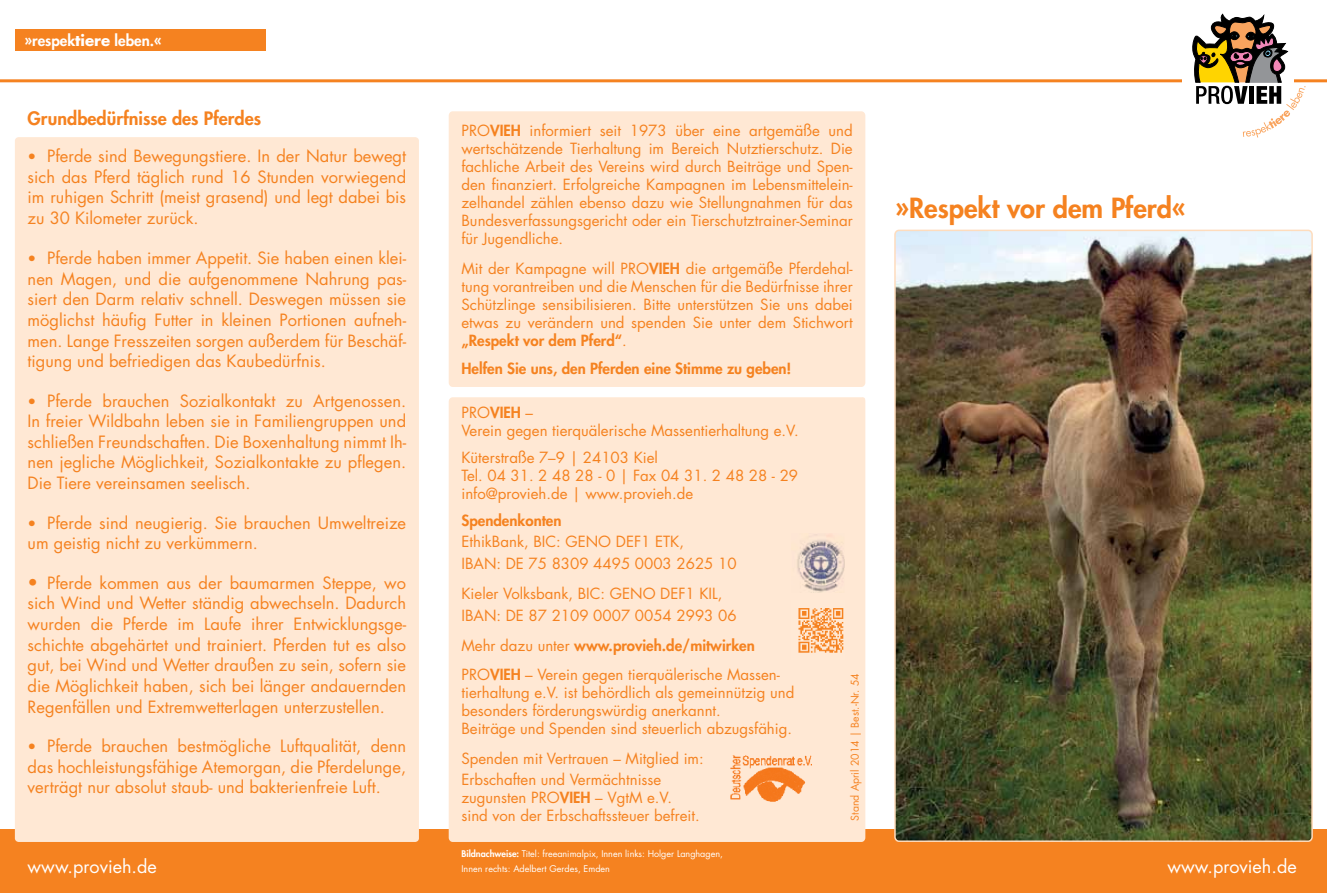
<style>
.page{position:relative;width:1327px;height:893px;background:#fff}
.page>*{position:absolute;margin:0;border:0;box-sizing:border-box;transform-origin:0 0}
.t1{font:800 27px "Futura Std";color:#f58220}
.t2{font:18px "Futura Std";color:#fff}
.t3{font:800 18px "Futura Std";color:#f58220}
.t4{font:16.5px/20.7px "Futura Std";color:#f58220;text-align:justify}
.t5{font:15px/18px "Futura Std";color:#f58220}
.t6{font:800 15px "Futura Std";color:#f58220}
.t7{font:800 15px "Futura Std";color:#fff}
.t8{font:10.5px "Futura Std";color:#f58220}
.t9{font:9px "Futura Std";color:#fff}
.s1{font-weight:700}
.s2{font-size:15px}
.s3{font-size:18px}
.s4{font-weight:800}
</style>
<div class="page">
<div style="left:0;top:829px;width:1327px;height:64px;background:#f58220"></div>
<div style="left:449px;top:397px;width:416px;height:445px;background:#ffe8d4"></div>
<div style="left:449px;top:111px;width:416px;height:276px;background:#ffe8d4;border-radius:4px"></div>
<img style="left:727px;top:750px;width:84px;height:59px">
<img style="left:792px;top:600px;width:53px;height:59px">
<img style="left:792px;top:534px;width:53px;height:58px">
<hr style="left:0;top:79px;width:1327px;height:3px;background:#f58220">
<img style="left:897px;top:230px;width:415px;height:611px">
<div style="left:894px;top:230px;width:418px;height:612px;border:2px solid #fedcbd;border-radius:4px"></div>
<div style="left:15px;top:137px;width:404px;height:705px;background:#ffe8d4;border-radius:4px"></div>
<div style="left:15px;top:30px;width:251px;height:21px;background:#f58220"></div>
<div style="left:1182px;top:69px;width:112px;height:31px;background:#fff"></div>
<svg style="left:1192px;top:14px;width:113px;height:124px"></svg>
<p class="t7" style="left:24px;top:31px;width:139px">»respek<span class="s1">tiere</span> leben.«</p>
<p class="t3" style="left:28px;top:107px;width:235px">Grundbedürfnisse des Pferdes</p>
<p class="t4" style="left:28px;top:146px;width:380px"><span class="s2">•</span> Pferde sind Bewegungstiere. In der Natur bewegt sich das Pferd täglich rund 16 Stunden vorwiegend im ruhigen Schritt (meist grasend) und legt dabei bis zu 30 Kilometer zurück.</p>
<p class="t4" style="left:28px;top:248px;width:380px"><span class="s2">•</span> Pferde haben immer Appetit. Sie haben einen klei&shy;nen Magen, und die aufgenommene Nahrung pas&shy;siert den Darm relativ schnell. Deswegen müssen sie möglichst häufig Futter in kleinen Portionen aufneh&shy;men. Lange Fresszeiten sorgen außerdem für Beschäf&shy;tigung und befriedigen das Kaubedürfnis.</p>
<p class="t4" style="left:28px;top:391px;width:380px"><span class="s2">•</span> Pferde brauchen Sozialkontakt zu Artgenossen.<br>In freier Wildbahn leben sie in Familiengruppen und schließen Freundschaften. Die Boxenhaltung nimmt Ih&shy;nen jegliche Möglichkeit, Sozialkontakte zu pflegen.<br>Die Tiere vereinsamen seelisch.</p>
<p class="t4" style="left:28px;top:512px;width:380px"><span class="s2">•</span> Pferde sind neugierig. Sie brauchen Umweltreize um geistig nicht zu verkümmern.</p>
<p class="t4" style="left:28px;top:572px;width:380px"><span class="s3">•</span> Pferde kommen aus der baumarmen Steppe, wo sich Wind und Wetter ständig abwechseln. Dadurch wurden die Pferde im Laufe ihrer Entwicklungsge&shy;schichte abgehärtet und trainiert. Pferden tut es also gut, bei Wind und Wetter draußen zu sein, sofern sie die Möglichkeit haben, sich bei länger andauernden Regenfällen und Extremwetterlagen unterzustellen.</p>
<p class="t4" style="left:28px;top:736px;width:380px"><span class="s2">•</span> Pferde brauchen bestmögliche Luftqualität, denn das hochleistungsfähige Atemorgan, die Pferdelunge, verträgt nur absolut staub- und bakterienfreie Luft.</p>
<p class="t5" style="left:461px;top:121px;width:393px;text-align:justify">PRO<span class="s4">VIEH</span> informiert seit 1973 über eine artgemäße und wertschätzende Tierhaltung im Bereich Nutztierschutz. Die fachliche Arbeit des Vereins wird durch Beiträge und Spen&shy;den finanziert. Erfolgreiche Kampagnen im Lebensmittelein&shy;zelhandel zählen ebenso dazu wie Stellungnahmen für das Bundesverfassungsgericht oder ein Tierschutztrainer-Seminar für Jugendliche.</p>
<p class="t5" style="left:461px;top:260px;width:393px;text-align:justify">Mit der Kampagne will PRO<span class="s4">VIEH</span> die artgemäße Pferdehal&shy;tung vorantreiben und die Menschen für die Bedürfnisse ihrer Schützlinge sensibilisieren. Bitte unterstützen Sie uns dabei etwas zu verändern und spenden Sie unter dem Stichwort <span class="s4">„Respekt vor dem Pferd“</span>.</p>
<p class="t6" style="left:461px;top:359px;width:331px">Helfen Sie uns, den Pferden eine Stimme zu geben!</p>
<p class="t5" style="left:461px;top:403px;width:339px">PRO<span class="s4">VIEH</span> –<br>Verein gegen tierquälerische Massentierhaltung e.V.</p>
<p class="t5" style="left:461px;top:448px;width:338px">Küterstraße 7–9 | 24103 Kiel<br>Tel. 04 31. 2 48 28 - 0 | Fax 04 31. 2 48 28 - 29 info@provieh.de | www.provieh.de</p>
<p class="t6" style="left:461px;top:511px;width:102px">Spendenkonten</p>
<p class="t5" style="left:461px;top:531px;width:277px;line-height:21.5px">EthikBank, BIC: GENO DEF1 ETK,<br>IBAN: DE 75 8309 4495 0003 2625 10</p>
<p class="t5" style="left:461px;top:583px;width:277px;line-height:21.5px">Kieler Volksbank, BIC: GENO DEF1 KIL,<br>IBAN: DE 87 2109 0007 0054 2993 06</p>
<p class="t5" style="left:461px;top:632px;width:320px;line-height:28.5px">Mehr dazu unter <span class="s4">www.provieh.de/mitwirken<br></span>PRO<span class="s4">VIEH</span> – Verein gegen tierquälerische Massen-</p>
<p class="t5" style="left:461px;top:683px;width:334px">tierhaltung e.V. ist behördlich als gemeinnützig und besonders förderungswürdig anerkannt.<br>Beiträge und Spenden sind steuerlich abzugsfähig.</p>
<p class="t5" style="left:461px;top:748px;width:244px;line-height:21px">Spenden mit Vertrauen – Mitglied im:<br>Erbschaften und Vermächtnisse</p>
<p class="t5" style="left:461px;top:788px;width:240px">zugunsten PRO<span class="s4">VIEH</span> – VgtM e.V. sind von der Erbschaftssteuer befreit.</p>
<p class="t9" style="left:461px;top:848px;width:263px"><span class="s4">Bildnachweise:</span> Titel: freeanimalpix, Innen links: Holger Langhagen,</p>
<h1 class="t1" style="left:895px;top:191px;width:292px">»Respekt vor dem Pferd«</h1>
<p class="t8" style="left:848px;top:821px;width:149px;rotate:-90deg">Stand April 2014 | Best.-Nr. 54</p>
<p class="t2" style="left:28px;top:855px;width:131px">www.provieh.de</p>
<p class="t9" style="left:461px;top:863px;width:150px">Innen rechts: Adelbert Gerdes, Emden</p>
<p class="t2" style="left:1167px;top:855px;width:131px">www.provieh.de</p>
</div>
